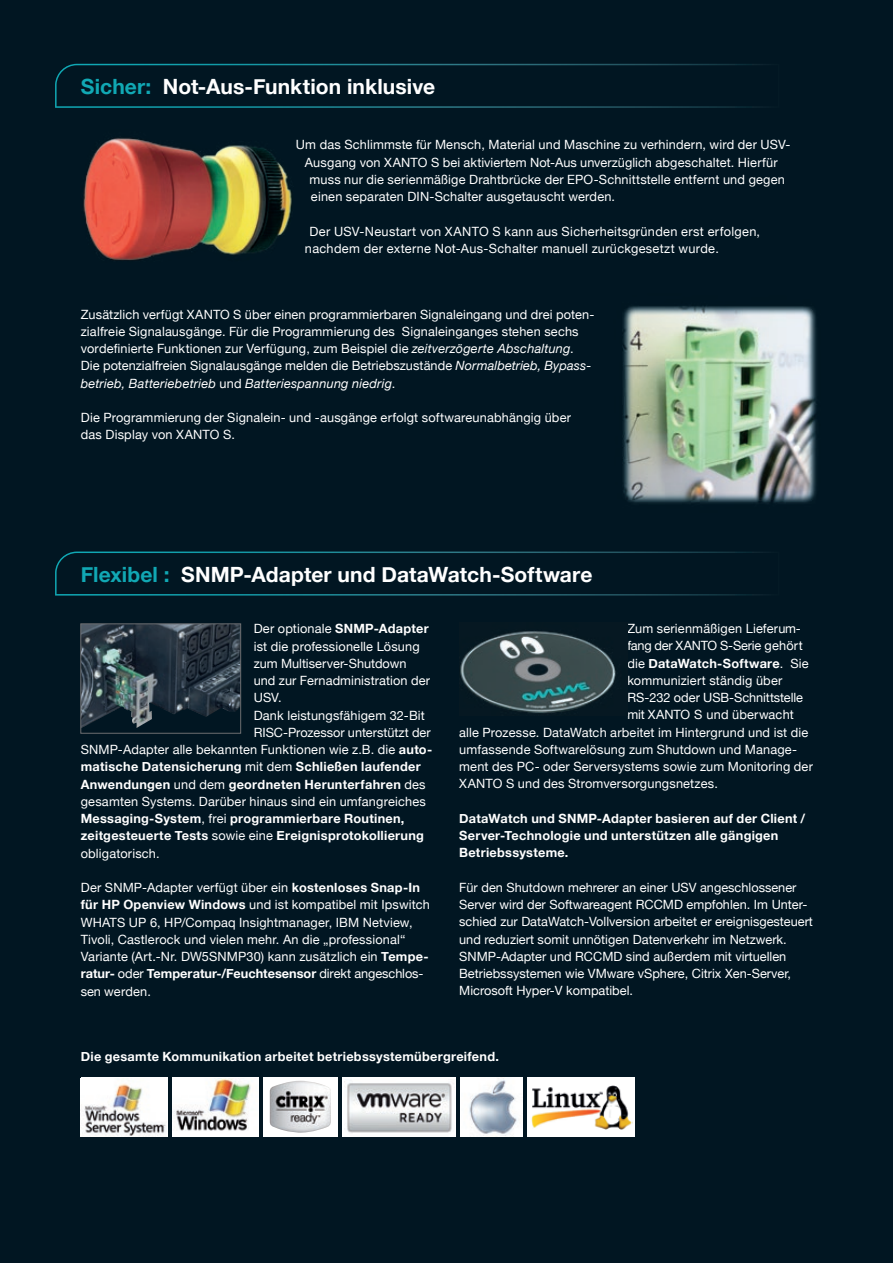
<style>
.page{position:relative;width:893px;height:1263px;background:#011622}
.page>*{position:absolute;margin:0;border:0;box-sizing:border-box;transform-origin:0 0}
.t1{font:700 21px "Helvetica Neue";letter-spacing:.005em;color:#fff}
.t2{font:12.75px/17.2px "Helvetica Neue";letter-spacing:.01em;color:#fff}
.t3{font:700 12.75px/17.2px "Helvetica Neue";letter-spacing:.02em;color:#fff}
.t4{font:12.75px "Helvetica Neue";letter-spacing:-.015em;color:#fff}
.s1{color:#11a8b4}
.s2{font-style:italic}
.s3{font-weight:700}
.s4{font-weight:400}
</style>
<div class="page">
<svg style="left:55px;top:551px;width:708px;height:45px"></svg>
<img style="left:460px;top:631px;width:156px;height:83px">
<div style="left:81px;top:1077px;width:86px;height:60px;background:#fff"></div>
<img style="left:81px;top:1083px;width:85px;height:54px">
<div style="left:172px;top:1077px;width:87px;height:60px;background:#fff"></div>
<img style="left:172px;top:1079px;width:79px;height:52px">
<div style="left:263px;top:1077px;width:75px;height:60px;background:#fff"></div>
<img style="left:270px;top:1081px;width:61px;height:52px">
<div style="left:343px;top:1077px;width:113px;height:60px;background:#fff"></div>
<img style="left:347px;top:1083px;width:107px;height:50px">
<div style="left:527px;top:1077px;width:107px;height:60px;background:#fff"></div>
<img style="left:531px;top:1085px;width:102px;height:44px">
<div style="left:460px;top:1077px;width:63px;height:60px;background:#fff"></div>
<img style="left:469px;top:1077px;width:48px;height:59px">
<img style="left:82px;top:625px;width:157px;height:103px">
<div style="left:80px;top:623px;width:161px;height:110px;border:1px solid #6c6d70"></div>
<svg style="left:55px;top:64px;width:708px;height:44px"></svg>
<img style="left:622px;top:306px;width:195px;height:198px">
<img style="left:83px;top:138px;width:209px;height:123px">
<h1 class="t1" style="left:81px;top:70px;width:356px"><span class="s1">Sicher:</span> Not-Aus-Funktion inklusive</h1>
<p class="t2" style="left:296px;top:137px;width:496px">Um das Schlimmste für Mensch, Material und Maschine zu verhindern, wird der USV-</p>
<p class="t2" style="left:305px;top:154px;width:474px">Ausgang von XANTO S bei aktiviertem Not-Aus unverzüglich abgeschaltet. Hierfür</p>
<p class="t2" style="left:309px;top:172px;width:477px">muss nur die serienmäßige Drahtbrücke der EPO-Schnittstelle entfernt und gegen</p>
<p class="t2" style="left:311px;top:189px;width:306px">einen separaten DIN-Schalter ausgetauscht werden.</p>
<p class="t2" style="left:305px;top:223px;width:457px;text-indent:5px">Der USV-Neustart von XANTO S kann aus Sicherheitsgründen erst erfolgen, nachdem der externe Not-Aus-Schalter manuell zurückgesetzt wurde.</p>
<p class="t2" style="left:81px;top:306px;width:515px">Zusätzlich verfügt XANTO S über einen programmierbaren Signaleingang und drei poten&shy;zialfreie Signalausgänge. Für die Programmierung des Signaleinganges stehen sechs vordefinierte Funktionen zur Verfügung, zum Beispiel die <span class="s2">zeitverzögerte Abschaltung</span>.<br>Die potenzialfreien Signalausgänge melden die Betriebszustände <span class="s2">Normalbetrieb, Bypass&shy;betrieb, Batteriebetrieb</span> und <span class="s2">Batteriespannung niedrig</span>.</p>
<p class="t2" style="left:81px;top:410px;width:492px">Die Programmierung der Signalein- und -ausgänge erfolgt softwareunabhängig über das Display von XANTO S.</p>
<h1 class="t1" style="left:81px;top:558px;width:513px"><span class="s1">Flexibel :</span> SNMP-Adapter und DataWatch-Software</h1>
<p class="t2" style="left:254px;top:621px;width:177px">Der optionale <span class="s3">SNMP-Adapter</span></p>
<p class="t2" style="left:254px;top:638px;width:168px">ist die professionelle Lösung</p>
<p class="t2" style="left:254px;top:655px;width:154px">zum Multiserver-Shutdown</p>
<p class="t2" style="left:254px;top:673px;width:178px">und zur Fernadministration der</p>
<p class="t2" style="left:254px;top:690px;width:29px">USV.</p>
<p class="t2" style="left:254px;top:707px;width:173px">Dank leistungsfähigem 32-Bit</p>
<p class="t2" style="left:254px;top:724px;width:178px">RISC-Prozessor unterstützt der</p>
<p class="t2" style="left:81px;top:742px;width:353px">SNMP-Adapter alle bekannten Funktionen wie z.B. die <span class="s3">auto-</span></p>
<p class="t3" style="left:81px;top:758px;width:341px">matische Datensicherung <span class="s4">mit dem</span> Schließen laufender</p>
<p class="t3" style="left:81px;top:776px;width:346px">Anwendungen <span class="s4">und dem</span> geordneten Herunterfahren <span class="s4">des</span></p>
<p class="t2" style="left:81px;top:793px;width:347px">gesamten Systems. Darüber hinaus sind ein umfangreiches</p>
<p class="t3" style="left:81px;top:810px;width:325px">Messaging-System<span class="s4">, frei</span> programmierbare Routinen,</p>
<p class="t3" style="left:81px;top:827px;width:345px">zeitgesteuerte Tests <span class="s4">sowie eine</span> Ereignisprotokollierung</p>
<p class="t2" style="left:81px;top:845px;width:80px">obligatorisch.</p>
<p class="t2" style="left:81px;top:880px;width:351px">Der SNMP-Adapter verfügt über ein <span class="s3">kostenloses Snap-In für HP Openview Windows</span> und ist kompatibel mit Ipswitch WHATS UP 6, HP/Compaq Insightmanager, IBM Netview, Tivoli, Castlerock und vielen mehr. An die „professional“ Variante (Art.-Nr. DW5SNMP30) kann zusätzlich ein <span class="s3">Tempe&shy;ratur-</span> oder <span class="s3">Temperatur-/Feuchtesensor</span> direkt angeschlos&shy;sen werden.</p>
<p class="t2" style="left:627px;top:621px;width:175px">Zum serienmäßigen Lieferum-</p>
<p class="t4" style="left:627px;top:636px;width:177px">fang der XANTO S-Serie gehört</p>
<p class="t3" style="left:627px;top:655px;width:183px"><span class="s4">die</span> DataWatch-Software<span class="s4">. Sie</span></p>
<p class="t2" style="left:627px;top:672px;width:157px">kommuniziert ständig über</p>
<p class="t2" style="left:627px;top:690px;width:177px">RS-232 oder USB-Schnittstelle</p>
<p class="t2" style="left:627px;top:707px;width:168px">mit XANTO S und überwacht</p>
<p class="t2" style="left:459px;top:724px;width:351px">alle Prozesse. DataWatch arbeitet im Hintergrund und ist die</p>
<p class="t2" style="left:459px;top:741px;width:339px">umfassende Softwarelösung zum Shutdown und Manage-</p>
<p class="t2" style="left:459px;top:759px;width:355px">ment des PC- oder Serversystems sowie zum Monitoring der</p>
<p class="t2" style="left:459px;top:776px;width:260px">XANTO S und des Stromversorgungsnetzes.</p>
<p class="t3" style="left:459px;top:810px;width:348px">DataWatch und SNMP-Adapter basieren auf der Client /<br>Server-Technologie und unterstützen alle gängigen<br>Betriebssysteme.</p>
<p class="t2" style="left:459px;top:879px;width:355px">Für den Shutdown mehrerer an einer USV angeschlossener Server wird der Softwareagent RCCMD empfohlen. Im Unter&shy;schied zur DataWatch-Vollversion arbeitet er ereignisgesteuert und reduziert somit unnötigen Datenverkehr im Netzwerk.<br>SNMP-Adapter und RCCMD sind außerdem mit virtuellen Betriebssystemen wie VMware vSphere, Citrix Xen-Server, Microsoft Hyper-V kompatibel.</p>
<p class="t3" style="left:81px;top:1048px;width:420px">Die gesamte Kommunikation arbeitet betriebssystemübergreifend.</p>
</div>
